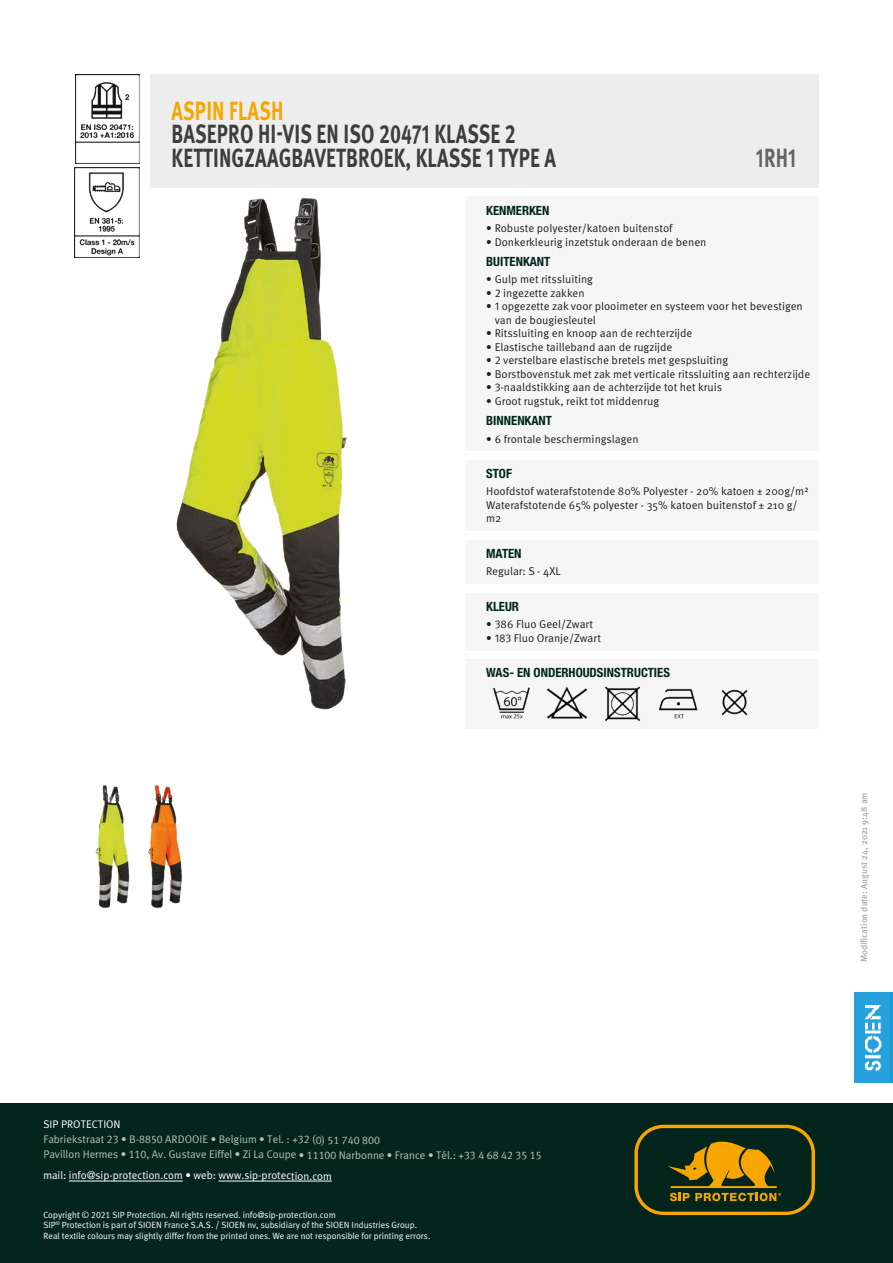
<style>
.page{position:relative;width:893px;height:1263px;background:#fff}
.page>*{position:absolute;margin:0;border:0;box-sizing:border-box;transform-origin:0 0}
.t1{font:700 26.25px/23.4px "Meta Pro";letter-spacing:.01em;color:#3d3d3c;scale:.74 1}
.t2{font:700 26.25px "Meta Pro";letter-spacing:.01em;color:#f7a600;scale:.74 1}
.t3{font:700 26.25px "Meta Pro";color:#646463;scale:.74 1}
.t4{font:700 condensed 12.75px "Helvetica Neue LT Std";color:#00261d}
.t5{font:11.25px/13.5px "Meta Pro";color:#1d1d1b}
.t6{font:11.1px/15px "Meta K Normal";color:#bbbfb8}
.t7{font:11.1px "Meta K Normal";color:#fff}
.t8{font:9px/10.5px "Meta K Normal";color:#fff}
.t9{font:9px "Meta Pro";color:#9d9d9d}
.s1{font-family:"Meta K Normal"}
</style>
<div class="page">
<div style="left:0;top:1103px;width:893px;height:160px;background:#03251c"></div>
<svg style="left:634px;top:1125px;width:181px;height:90px"></svg>
<hr style="left:69px;top:1181px;width:114px;height:1px;background:#fff">
<hr style="left:218px;top:1181px;width:114px;height:1px;background:#fff">
<div style="left:854px;top:992px;width:39px;height:90px;background:#149cd8"></div>
<img style="left:854px;top:992px;width:36px;height:90px">
<div style="left:150px;top:74px;width:669px;height:114px;background:#ededed"></div>
<div style="left:465px;top:197px;width:354px;height:254px;background:#f6f6f6"></div>
<div style="left:465px;top:460px;width:354px;height:71px;background:#f6f6f6"></div>
<div style="left:465px;top:540px;width:354px;height:44px;background:#f6f6f6"></div>
<div style="left:465px;top:593px;width:354px;height:57px;background:#f6f6f6"></div>
<div style="left:465px;top:659px;width:354px;height:70px;background:#f6f6f6"></div>
<img style="left:493px;top:687px;width:37px;height:32px">
<img style="left:547px;top:686px;width:40px;height:33px">
<img style="left:605px;top:686px;width:35px;height:35px">
<img style="left:658px;top:688px;width:40px;height:31px">
<img style="left:721px;top:689px;width:27px;height:27px">
<img style="left:95px;top:785px;width:23px;height:123px">
<img style="left:118px;top:785px;width:64px;height:123px">
<img style="left:75px;top:74px;width:65px;height:90px">
<img style="left:75px;top:168px;width:64px;height:89px">
<img style="left:92px;top:174px;width:255px;height:536px">
<h1 class="t2" style="left:171px;top:94px;width:153px">ASPIN FLASH</h1>
<h1 class="t1" style="left:171px;top:123px;width:521px">BASEPRO HI-VIS EN ISO 20471 KLASSE 2<br>KETTINGZAAGBAVETBROEK, KLASSE 1 TYPE A</h1>
<h1 class="t3" style="left:756px;top:141px;width:56px">1RH1</h1>
<p class="t4" style="left:486px;top:202px;width:65px">KENMERKEN</p>
<p class="t5" style="left:486px;top:222px;width:188px"><span class="s1">•</span> Robuste polyester/katoen buitenstof</p>
<p class="t5" style="left:486px;top:235px;width:222px"><span class="s1">•</span> Donkerkleurig inzetstuk onderaan de benen</p>
<p class="t4" style="left:486px;top:253px;width:66px">BUITENKANT</p>
<p class="t5" style="left:486px;top:273px;width:108px"><span class="s1">•</span> Gulp met ritssluiting</p>
<p class="t5" style="left:486px;top:287px;width:100px"><span class="s1">•</span> 2 ingezette zakken</p>
<p class="t5" style="left:495px;top:300px;width:310px;text-indent:-9px"><span class="s1">•</span> 1 opgezette zak voor plooimeter en systeem voor het bevestigen van de bougiesleutel</p>
<p class="t5" style="left:486px;top:327px;width:208px"><span class="s1">•</span> Ritssluiting en knoop aan de rechterzijde</p>
<p class="t5" style="left:486px;top:341px;width:188px"><span class="s1">•</span> Elastische tailleband aan de rugzijde</p>
<p class="t5" style="left:486px;top:354px;width:244px"><span class="s1">•</span> 2 verstelbare elastische bretels met gespsluiting</p>
<p class="t5" style="left:486px;top:368px;width:326px"><span class="s1">•</span> Borstbovenstuk met zak met verticale ritssluiting aan rechterzijde</p>
<p class="t5" style="left:486px;top:381px;width:237px"><span class="s1">•</span> 3-naaldstikking aan de achterzijde tot het kruis</p>
<p class="t5" style="left:486px;top:395px;width:175px"><span class="s1">•</span> Groot rugstuk, reikt tot middenrug</p>
<p class="t4" style="left:486px;top:412px;width:67px">BINNENKANT</p>
<p class="t5" style="left:486px;top:432px;width:154px"><span class="s1">•</span> 6 frontale beschermingslagen</p>
<p class="t4" style="left:486px;top:465px;width:27px">STOF</p>
<p class="t5" style="left:486px;top:485px;width:324px">Hoofdstof waterafstotende 80% Polyester - 20% katoen ± 200g/m²<br>Waterafstotende 65% polyester - 35% katoen buitenstof ± 210 g/ m2</p>
<p class="t4" style="left:486px;top:545px;width:37px">MATEN</p>
<p class="t5" style="left:486px;top:565px;width:76px">Regular: S - 4XL</p>
<p class="t4" style="left:486px;top:598px;width:34px">KLEUR</p>
<p class="t5" style="left:486px;top:618px;width:108px"><span class="s1">•</span> 386 Fluo Geel/Zwart</p>
<p class="t5" style="left:486px;top:631px;width:116px"><span class="s1">•</span> 183 Fluo Oranje/Zwart</p>
<p class="t4" style="left:486px;top:665px;width:185px">WAS- EN ONDERHOUDSINSTRUCTIES</p>
<p class="t9" style="left:858px;top:962px;width:171px;rotate:-90deg">Modification date: August 24, 2021 9:48 am</p>
<p class="t7" style="left:43px;top:1118px;width:79px">SIP PROTECTION</p>
<p class="t6" style="left:43px;top:1132px;width:500px">Fabriekstraat 23 • B-8850 ARDOOIE • Belgium • Tel. : +32 (0) 51 740 800<br>Pavillon Hermes • 110, Av. Gustave Eiffel • Zi La Coupe • 11100 Narbonne • France • Tél.: +33 4 68 42 35 15</p>
<p class="t7" style="left:43px;top:1169px;width:290px">mail: info@sip-protection.com • web: www.sip-protection.com</p>
<p class="t8" style="left:43px;top:1209px;width:389px">Copyright © 2021 SIP Protection. All rights reserved. info@sip-protection.com<br>SIP<sup>®</sup> Protection is part of SIOEN France S.A.S. / SIOEN nv, subsidiary of the SIOEN Industries Group.<br>Real textile colours may slightly differ from the printed ones. We are not responsible for printing errors.</p>
</div>
